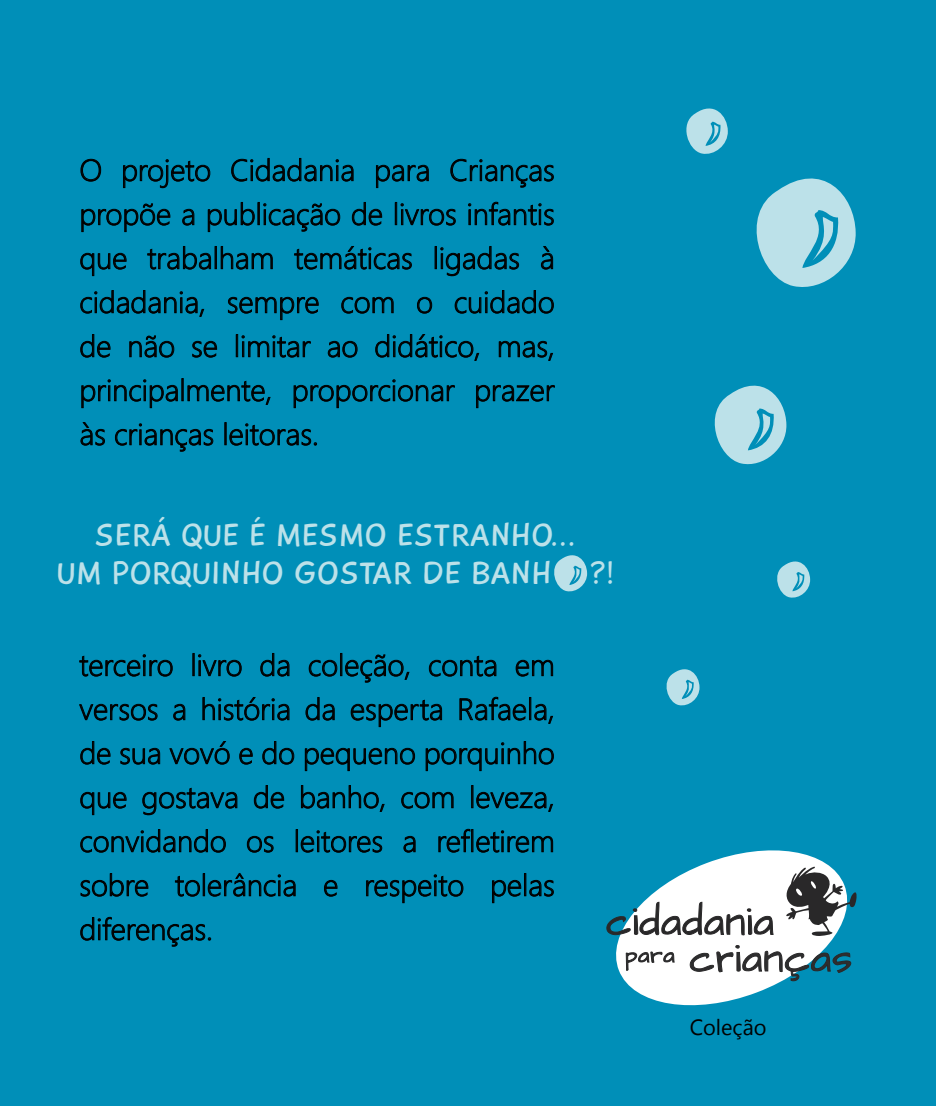
<style>
.page{position:relative;width:936px;height:1106px;background:#fff}
.page>*{position:absolute;margin:0;border:0;box-sizing:border-box;transform-origin:0 0}
.t1{font:32px/38.2px "Playtime With Hot Toddies";letter-spacing:.03em;color:#bce1e9;text-align:center}
.t2{font:300 30px/44px "Segoe UI";color:#000;text-align:justify}
.t3{font:22px "Segoe UI";color:#000101}
</style>
<div class="page">
<div style="left:0;top:0;width:935px;height:1106px;background:#008fb8"></div>
<svg style="left:81px;top:159px;width:20px;height:22px"></svg>
<svg style="left:123px;top:159px;width:87px;height:29px"></svg>
<svg style="left:231px;top:158px;width:122px;height:23px"></svg>
<svg style="left:376px;top:165px;width:52px;height:23px"></svg>
<svg style="left:451px;top:159px;width:102px;height:28px"></svg>
<svg style="left:82px;top:204px;width:88px;height:28px"></svg>
<svg style="left:182px;top:209px;width:12px;height:16px"></svg>
<svg style="left:208px;top:202px;width:132px;height:30px"></svg>
<svg style="left:352px;top:202px;width:30px;height:23px"></svg>
<div style="left:395px;top:202px;width:2px;height:23px;border:1px solid #000"></div>
<svg style="left:401px;top:203px;width:54px;height:22px"></svg>
<svg style="left:468px;top:202px;width:85px;height:23px"></svg>
<svg style="left:81px;top:253px;width:45px;height:23px"></svg>
<svg style="left:148px;top:246px;width:124px;height:23px"></svg>
<svg style="left:294px;top:246px;width:117px;height:23px"></svg>
<svg style="left:435px;top:246px;width:83px;height:30px"></svg>
<svg style="left:541px;top:246px;width:11px;height:23px"></svg>
<svg style="left:81px;top:290px;width:123px;height:26px"></svg>
<svg style="left:228px;top:297px;width:90px;height:23px"></svg>
<svg style="left:341px;top:297px;width:52px;height:16px"></svg>
<svg style="left:417px;top:297px;width:15px;height:16px"></svg>
<svg style="left:455px;top:290px;width:98px;height:23px"></svg>
<svg style="left:81px;top:334px;width:29px;height:23px"></svg>
<svg style="left:130px;top:336px;width:44px;height:21px"></svg>
<svg style="left:193px;top:341px;width:24px;height:16px"></svg>
<div style="left:236px;top:334px;width:2px;height:23px;border:1px solid #000"></div>
<svg style="left:242px;top:335px;width:68px;height:22px"></svg>
<svg style="left:328px;top:341px;width:29px;height:16px"></svg>
<svg style="left:375px;top:334px;width:103px;height:26px"></svg>
<svg style="left:499px;top:341px;width:53px;height:19px"></svg>
<svg style="left:82px;top:378px;width:188px;height:30px"></svg>
<svg style="left:294px;top:379px;width:160px;height:29px"></svg>
<svg style="left:476px;top:385px;width:78px;height:23px"></svg>
<svg style="left:81px;top:422px;width:24px;height:23px"></svg>
<svg style="left:115px;top:423px;width:98px;height:28px"></svg>
<svg style="left:225px;top:422px;width:91px;height:23px"></svg>
<svg style="left:80px;top:654px;width:92px;height:22px"></svg>
<svg style="left:193px;top:653px;width:48px;height:23px"></svg>
<svg style="left:261px;top:653px;width:28px;height:23px"></svg>
<svg style="left:309px;top:660px;width:28px;height:16px"></svg>
<div style="left:340px;top:653px;width:2px;height:22px;border:1px solid #000"></div>
<svg style="left:345px;top:654px;width:64px;height:28px"></svg>
<svg style="left:429px;top:656px;width:67px;height:20px"></svg>
<svg style="left:516px;top:660px;width:36px;height:16px"></svg>
<svg style="left:80px;top:704px;width:77px;height:16px"></svg>
<svg style="left:173px;top:704px;width:12px;height:16px"></svg>
<svg style="left:203px;top:697px;width:86px;height:23px"></svg>
<svg style="left:306px;top:697px;width:28px;height:23px"></svg>
<svg style="left:351px;top:700px;width:90px;height:26px"></svg>
<svg style="left:460px;top:697px;width:66px;height:23px"></svg>
<div style="left:529px;top:697px;width:2px;height:22px;border:1px solid #000"></div>
<svg style="left:534px;top:704px;width:18px;height:19px"></svg>
<svg style="left:81px;top:741px;width:29px;height:23px"></svg>
<svg style="left:121px;top:748px;width:39px;height:16px"></svg>
<svg style="left:170px;top:741px;width:59px;height:23px"></svg>
<svg style="left:240px;top:748px;width:12px;height:16px"></svg>
<svg style="left:263px;top:741px;width:31px;height:23px"></svg>
<svg style="left:305px;top:748px;width:109px;height:22px"></svg>
<svg style="left:426px;top:741px;width:127px;height:29px"></svg>
<svg style="left:81px;top:792px;width:45px;height:22px"></svg>
<svg style="left:143px;top:788px;width:94px;height:27px"></svg>
<svg style="left:254px;top:785px;width:30px;height:23px"></svg>
<svg style="left:301px;top:785px;width:83px;height:26px"></svg>
<svg style="left:401px;top:792px;width:52px;height:16px"></svg>
<div style="left:471px;top:785px;width:2px;height:22px;border:1px solid #000"></div>
<svg style="left:476px;top:792px;width:76px;height:19px"></svg>
<svg style="left:81px;top:829px;width:144px;height:23px"></svg>
<svg style="left:247px;top:836px;width:26px;height:16px"></svg>
<svg style="left:296px;top:829px;width:86px;height:23px"></svg>
<svg style="left:404px;top:836px;width:11px;height:16px"></svg>
<svg style="left:439px;top:829px;width:113px;height:23px"></svg>
<svg style="left:81px;top:873px;width:67px;height:23px"></svg>
<svg style="left:175px;top:876px;width:25px;height:20px"></svg>
<div style="left:203px;top:873px;width:2px;height:22px;border:1px solid #000"></div>
<svg style="left:208px;top:873px;width:87px;height:23px"></svg>
<svg style="left:324px;top:880px;width:13px;height:16px"></svg>
<svg style="left:366px;top:874px;width:97px;height:28px"></svg>
<svg style="left:492px;top:880px;width:29px;height:22px"></svg>
<div style="left:524px;top:873px;width:2px;height:22px;border:1px solid #000"></div>
<svg style="left:529px;top:880px;width:24px;height:16px"></svg>
<svg style="left:81px;top:917px;width:130px;height:29px"></svg>
<svg style="left:614px;top:850px;width:243px;height:156px;fill:#fff"></svg>
<svg style="left:606px;top:901px;width:167px;height:34px;background:#a1b2b7"></svg>
<svg style="left:625px;top:951px;width:49px;height:19px"></svg>
<svg style="left:689px;top:945px;width:162px;height:36px"></svg>
<svg style="left:784px;top:866px;width:72px;height:70px"></svg>
<svg style="left:714px;top:385px;width:72px;height:80px"></svg>
<svg style="left:686px;top:108px;width:42px;height:46px"></svg>
<svg style="left:777px;top:561px;width:33px;height:37px"></svg>
<svg style="left:756px;top:178px;width:100px;height:109px"></svg>
<svg style="left:666px;top:669px;width:33px;height:37px"></svg>
<svg style="left:554px;top:555px;width:33px;height:37px"></svg>
<p class="t2" style="left:79px;top:147px;width:477px">O projeto Cidadania para Crianças propõe a publicação de livros infantis que trabalham temáticas ligadas à cidadania, sempre com o cuidado de não se limitar ao didático, mas, principalmente, proporcionar prazer às crianças leitoras.</p>
<p class="t1" style="left:56px;top:516px;width:559px">SERÁ QUE É MESMO ESTRANHO...<br>UM PORQUINHO GOSTAR DE BANH ?!</p>
<p class="t2" style="left:79px;top:642px;width:477px">terceiro livro da coleção, conta em versos a história da esperta Rafaela, de sua vovó e do pequeno porquinho que gostava de banho, com leveza, convidando os leitores a refletirem sobre tolerância e respeito pelas diferenças.</p>
<p class="t3" style="left:689px;top:1012px;width:78px">Coleção</p>
</div>
